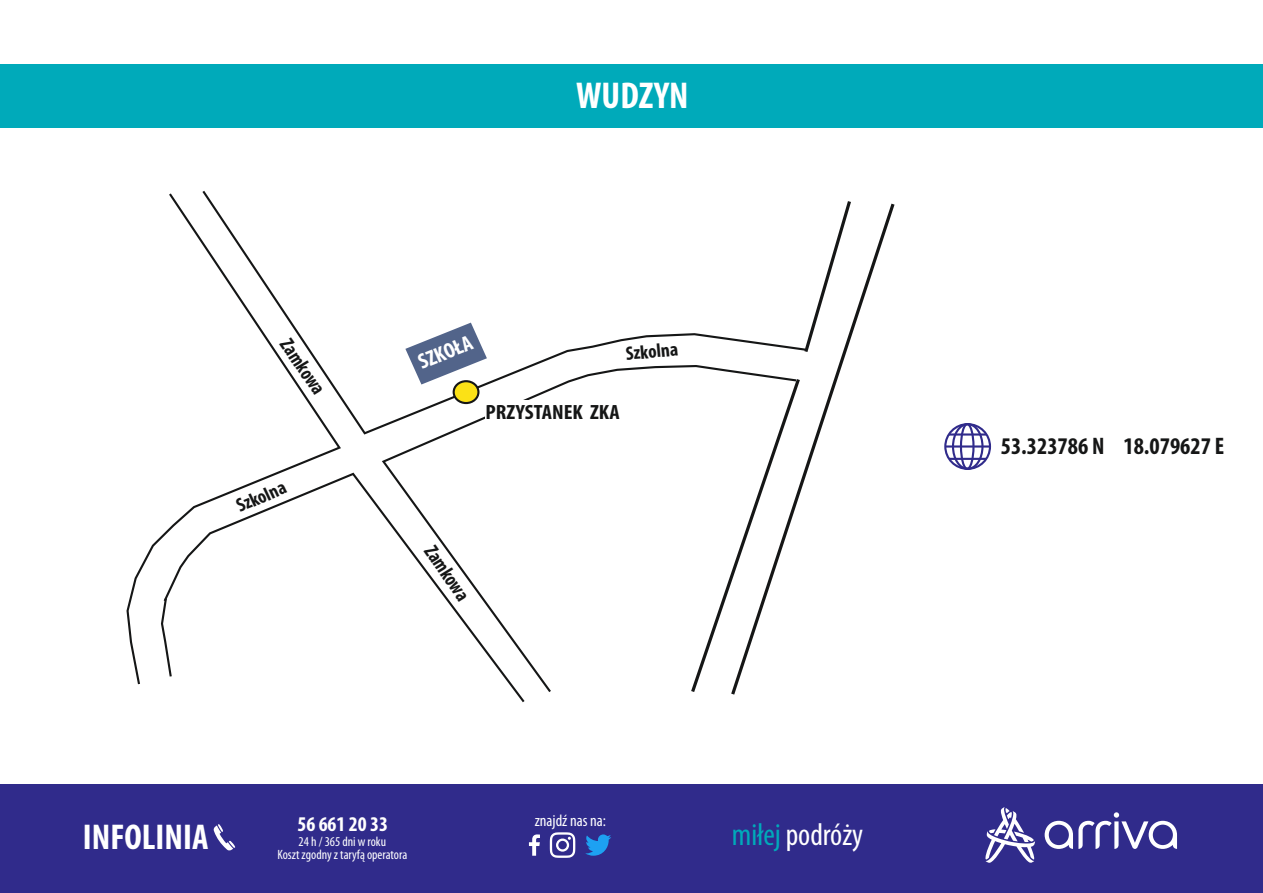
<style>
.page{position:relative;width:1263px;height:893px;background:#fff}
.page>*{position:absolute;margin:0;border:0;box-sizing:border-box;transform-origin:0 0}
.t1{font:700 condensed 37.5px "Myriad Pro";color:#fff}
.t2{font:700 condensed 36px "Myriad Pro";color:#fff}
.t3{font:condensed 31.5px "Myriad Pro";color:#fff}
.t4{font:700 condensed 24px "Myriad Pro";color:#151616}
.t5{font:700 condensed 21.75px "Myriad Pro";color:#fff}
.t6{font:700 condensed 21px "Myriad Pro";color:#fff}
.t7{font:700 condensed 20.7px "Myriad Pro";color:#151616;scale:1.09 1}
.t8{font:700 condensed 20.25px "Myriad Pro";color:#151616;scale:.93 1}
.t9{font:700 condensed 19.65px "Myriad Pro";color:#151616}
.t10{font:700 condensed 19.5px "Myriad Pro";color:#151616}
.t11{font:condensed 16.5px "Myriad Pro";color:#fff}
.t12{font:condensed 13.5px/12.1px "Myriad Pro";color:#fff;text-align:center}
.s1{color:#00aaba}
</style>
<div class="page">
<div style="left:0;top:784px;width:1263px;height:109px;background:#302b8b"></div>
<svg style="left:213px;top:824px;width:22px;height:27px"></svg>
<svg style="left:529px;top:834px;width:11px;height:22px"></svg>
<svg style="left:550px;top:832px;width:25px;height:26px"></svg>
<svg style="left:585px;top:834px;width:26px;height:22px"></svg>
<div style="left:0;top:64px;width:1263px;height:64px;background:#00aaba"></div>
<div style="left:944px;top:423px;width:47px;height:47px;border:2px solid #302b8b;border-radius:50%"></div>
<div style="left:952px;top:423px;width:31px;height:47px;border:2px solid #302b8b;border-radius:50%"></div>
<div style="left:960px;top:423px;width:14px;height:47px;border:2px solid #302b8b;border-radius:50%"></div>
<hr style="left:949px;top:433px;width:37px;height:3px;background:#302b8b">
<hr style="left:945px;top:445px;width:45px;height:3px;background:#302b8b">
<hr style="left:949px;top:458px;width:37px;height:2px;background:#302b8b">
<svg style="left:802px;top:203px;width:93px;height:284px"></svg>
<svg style="left:807px;top:201px;width:46px;height:155px"></svg>
<svg style="left:204px;top:190px;width:603px;height:246px"></svg>
<svg style="left:126px;top:191px;width:217px;height:494px"></svg>
<svg style="left:162px;top:471px;width:363px;height:232px"></svg>
<svg style="left:160px;top:596px;width:13px;height:83px"></svg>
<svg style="left:380px;top:364px;width:418px;height:330px"></svg>
<div style="left:453px;top:380px;width:26px;height:24px;background:#fbe116;border:2px solid #151616;border-radius:50%"></div>
<div style="left:486px;top:401px;width:134px;height:23px;background:#fff"></div>
<svg style="left:404px;top:321px;width:84px;height:65px"></svg>
<svg style="left:1045px;top:812px;width:132px;height:37px"></svg>
<svg style="left:985px;top:807px;width:50px;height:56px"></svg>
<h3 class="t8" style="left:292px;top:336px;width:69px;rotate:55deg">Zamkowa</h3>
<h3 class="t9" style="left:234px;top:499px;width:53px;rotate:-23deg">Szkolna</h3>
<h1 class="t1" style="left:576px;top:80px;width:114px">WUDZYN</h1>
<h3 class="t5" style="left:416px;top:354px;width:58px;rotate:-22deg">SZKOŁA</h3>
<h3 class="t10" style="left:625px;top:345px;width:54px;rotate:-5deg">Szkolna</h3>
<h3 class="t7" style="left:486px;top:403px;width:124px">PRZYSTANEK ZKA</h3>
<h3 class="t8" style="left:436px;top:542px;width:69px;rotate:55deg">Zamkowa</h3>
<p class="t11" style="left:535px;top:814px;width:73px">znajdź nas na:</p>
<h3 class="t6" style="left:297px;top:816px;width:92px">56 661 20 33</h3>
<p class="t12" style="left:277px;top:837px;width:131px">24 h / 365 dni w roku<br>Koszt zgodny z taryfą operatora</p>
<h2 class="t2" style="left:83px;top:822px;width:127px">INFOLINIA</h2>
<h3 class="t3" style="left:732px;top:821px;width:133px"><span class="s1">miłej</span> podróży</h3>
<h3 class="t4" style="left:1001px;top:436px;width:225px">53.323786 N 18.079627 E</h3>
</div>
